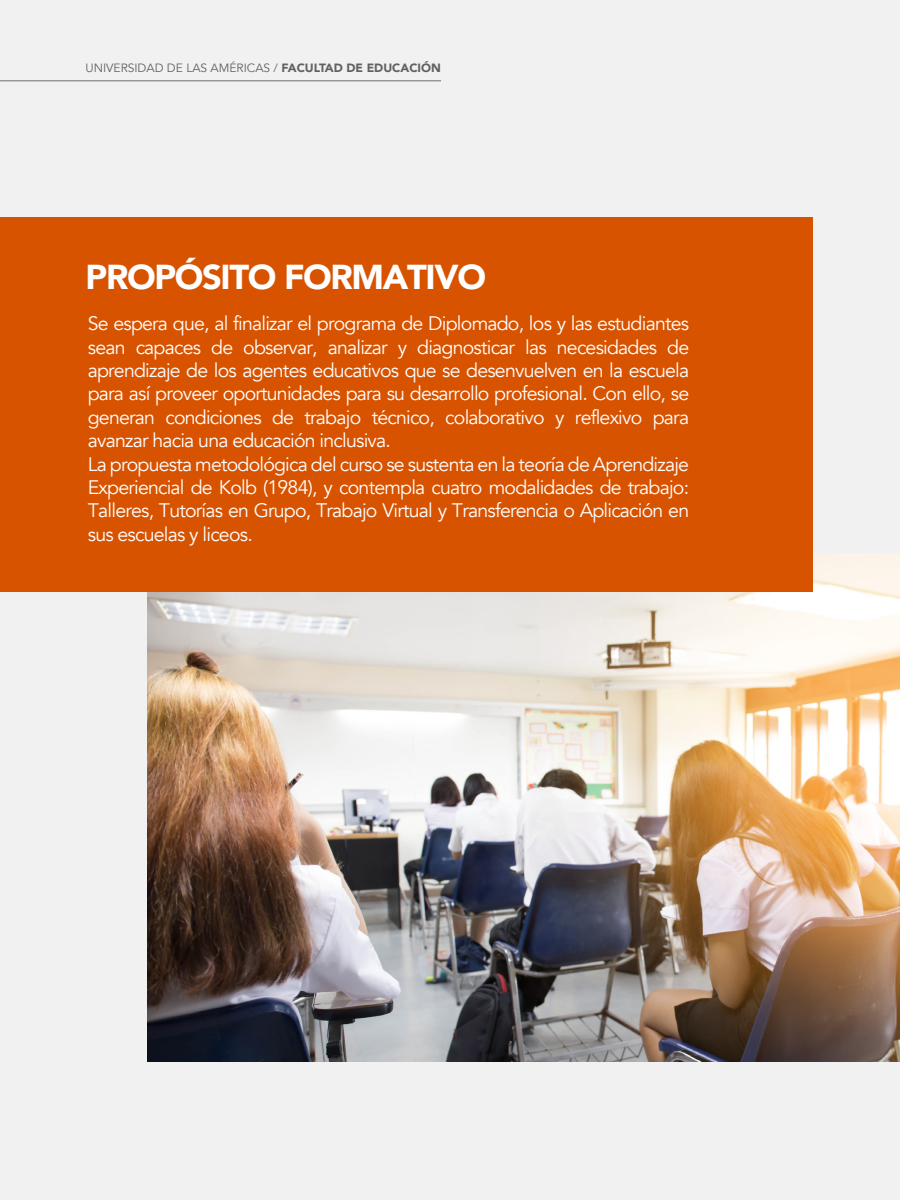
<style>
.page{position:relative;width:900px;height:1200px;background:#f1f1f1}
.page>*{position:absolute;margin:0;border:0;box-sizing:border-box;transform-origin:0 0}
.t1{font:900 34.5px "Avenir";letter-spacing:-.04em;color:#fff}
.t2{font:19.5px/23.4px "Avenir";letter-spacing:-.04em;color:#fff}
.t3{font:12px "Avenir";color:#616161}
.s1{font-weight:900}
</style>
<div class="page">
<hr style="left:0;top:81px;width:441px;height:1px;background:#706e6e">
<img style="left:147px;top:554px;width:753px;height:508px">
<div style="left:0;top:218px;width:813px;height:374px;background:#d85300"></div>
<p class="t3" style="left:86px;top:61px;width:357px">UNIVERSIDAD DE LAS AMÉRICAS / <span class="s1">FACULTAD DE EDUCACIÓN</span></p>
<h1 class="t1" style="left:86px;top:247px;width:402px">PROPÓSITO FORMATIVO</h1>
<p class="t2" style="left:88px;top:312px;width:603px">Se espera que, al finalizar el programa de Diplomado, los y las estudiantes sean capaces de observar, analizar y diagnosticar las necesidades de aprendizaje de los agentes educativos que se desenvuelven en la escuela para así proveer oportunidades para su desarrollo profesional. Con ello, se generan condiciones de trabajo técnico, colaborativo y reflexivo para avanzar hacia una educación inclusiva.<br>La propuesta metodológica del curso se sustenta en la teoría de Aprendizaje Experiencial de Kolb (1984), y contempla cuatro modalidades de trabajo:<br>Talleres, Tutorías en Grupo, Trabajo Virtual y Transferencia o Aplicación en sus escuelas y liceos.</p>
</div>
